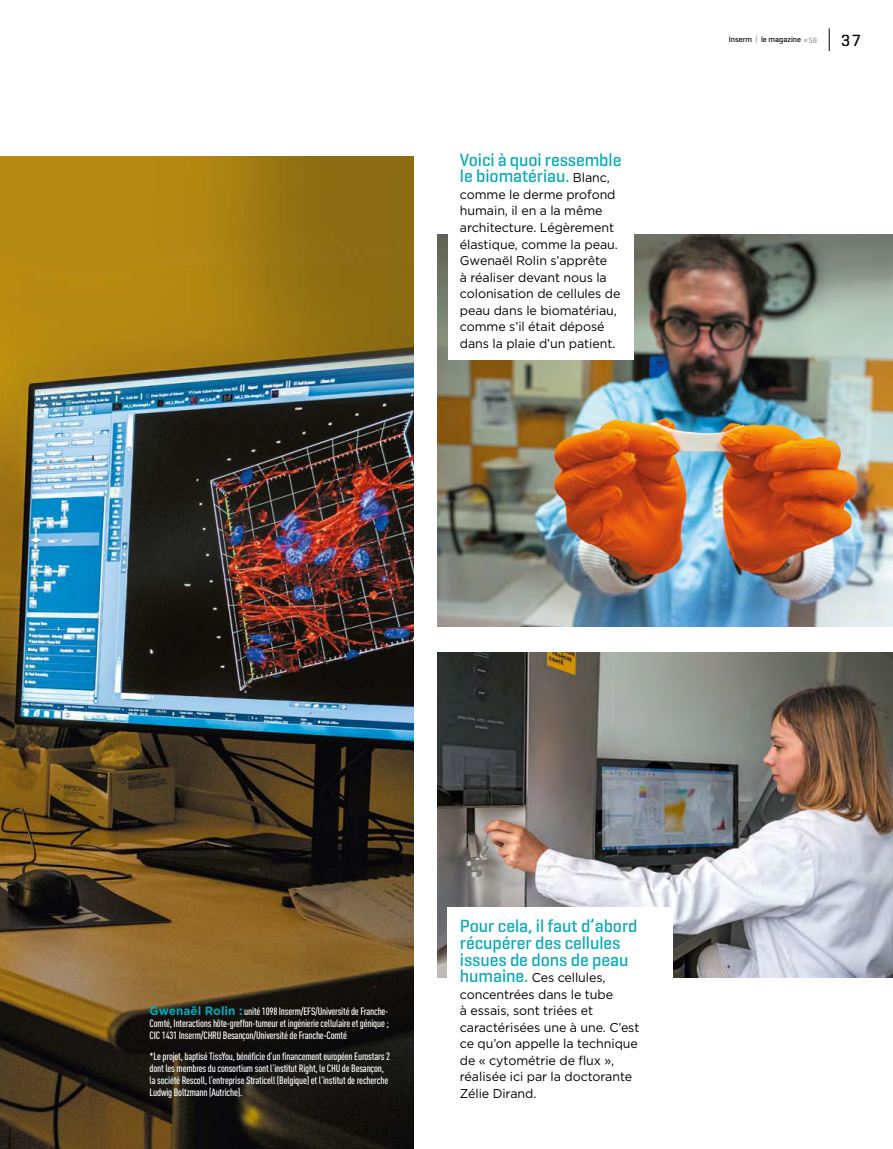
<style>
.page{position:relative;width:893px;height:1149px;background:#fff}
.page>*{position:absolute;margin:0;border:0;box-sizing:border-box;transform-origin:0 0}
._07_REPOR_TXT{font:500 18px/16.5px "Geogrotesque Stencil A";letter-spacing:-.005em;color:#00a9b9}
.t1{font:500 16.5px "Geogrotesque Stencil A";color:#000}
._07_REPOR_TXT-2{font:12.75px/16.5px "Gotham";letter-spacing:-.005em;color:#000}
._000_MAIN_txt_DEFONC{font:500 condensed 10.5px/12px "DINOT";letter-spacing:-.02em;color:#fff;text-align:justify}
.t2{font:500 7.95px "Geogrotesque Stencil A";color:#000}
.s1{font-family:"Gotham";font-weight:400;font-size:12.75px;color:#000}
.s2{color:#9d9d9c}
.s3{font-family:"Gotham";font-weight:700;font-stretch:normal;font-size:12px;color:#00a9b9}
.s4{font-family:"Geogrotesque Stencil A";font-weight:500;font-size:18px;color:#00a9b9}
</style>
<div class="page">
<img style="left:0;top:156px;width:414px;height:992px">
<img style="left:437px;top:234px;width:456px;height:392px">
<img style="left:437px;top:652px;width:456px;height:325px">
<div style="left:448px;top:140px;width:185px;height:219px;background:#fff"></div>
<div style="left:448px;top:906px;width:225px;height:203px;background:#fff"></div>
<svg style="left:829px;top:28px;width:1px;height:23px"></svg>
<p class="_07_REPOR_TXT" style="left:460px;top:151px;width:163px">Voici à quoi ressemble le biomatériau. <span class="s1">Blanc,</span></p>
<p class="_07_REPOR_TXT-2" style="left:460px;top:186px;width:162px">comme le derme profond humain, il en a la même architecture. Légèrement élastique, comme la peau.<br>Gwenaël Rolin s’apprête<br>à réaliser devant nous la colonisation de cellules de peau dans le biomatériau, comme s’il était déposé dans la plaie d’un patient.</p>
<p class="t2" style="left:729px;top:34px;width:90px">Inserm <span class="s2">|</span> le magazine <span class="s2">#58</span></p>
<h2 class="t1" style="left:841px;top:30px;width:21px">37</h2>
<p class="_000_MAIN_txt_DEFONC" style="left:150px;top:1005px;width:241px"><span class="s3">Gwenaël Rolin :</span> unité 1098 Inserm/EFS/Université de Franche-Comté, Interactions hôte-greffon-tumeur et ingénierie cellulaire et génique ; CIC 1431 Inserm/CHRU Besançon/Université de Franche-Comté</p>
<p class="_000_MAIN_txt_DEFONC" style="left:150px;top:1049px;width:242px;text-align:left">*Le projet, baptisé TissYou, bénéficie d’un financement européen Eurostars 2 dont les membres du consortium sont l’institut Right, le CHU de Besançon, la société Rescoll, l’entreprise Straticell (Belgique) et l’institut de recherche Ludwig Boltzmann (Autriche).</p>
<p class="_07_REPOR_TXT" style="left:460px;top:917px;width:179px">Pour cela, il faut d’abord récupérer des cellules issues de dons de peau</p>
<p class="_07_REPOR_TXT-2" style="left:460px;top:968px;width:181px"><span class="s4">humaine.</span> Ces cellules, concentrées dans le tube<br>à essais, sont triées et caractérisées une à une. C’est ce qu’on appelle la technique de « cytométrie de flux », réalisée ici par la doctorante<br>Zélie Dirand.</p>
</div>
